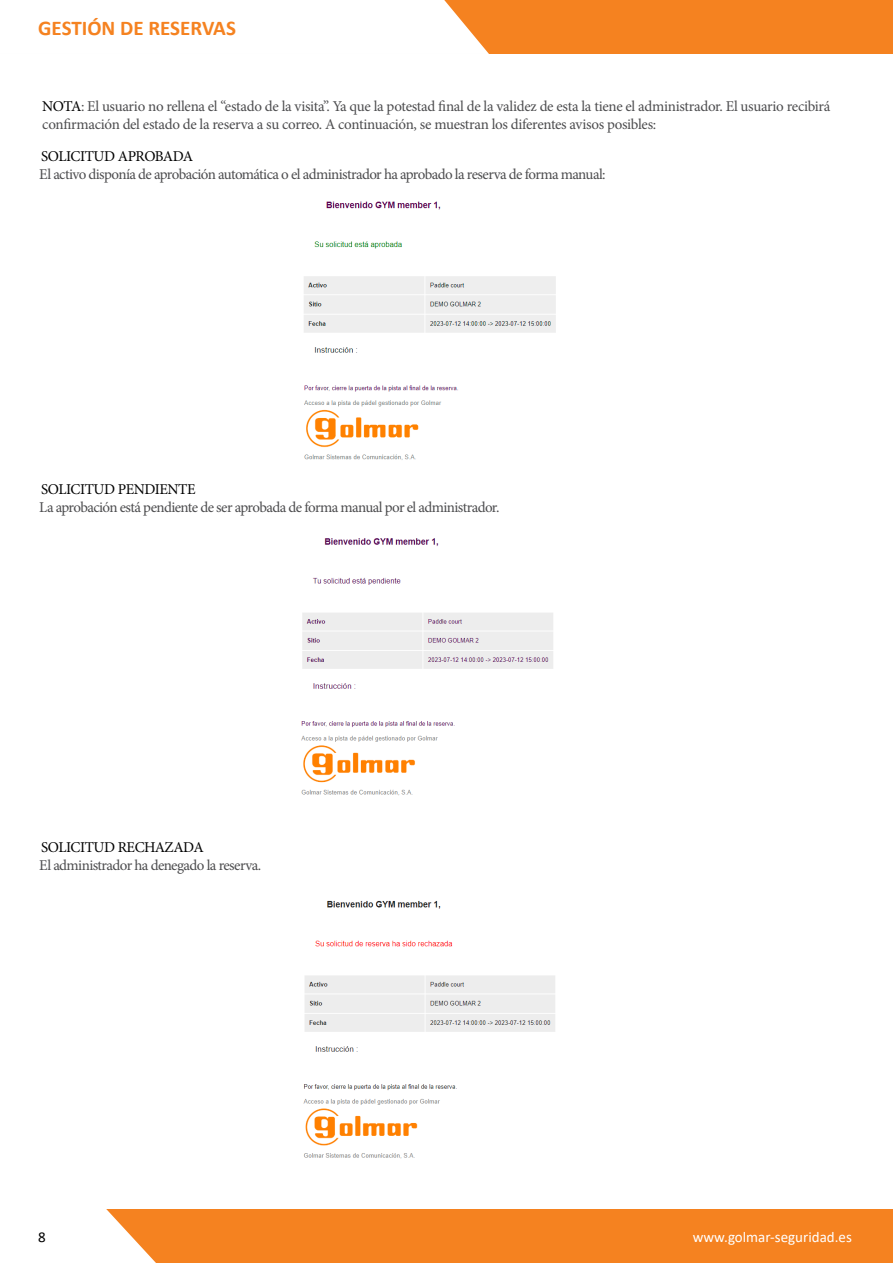
<style>
.page{position:relative;width:893px;height:1263px;background:#fff}
.page>*{position:absolute;margin:0;border:0;box-sizing:border-box;transform-origin:0 0}
.t1{font:700 21px "Calibri";color:#f58220}
.t2{font:15px/18px "Minion Pro";letter-spacing:-.035em;color:#4d4d4f}
.t3{font:15px "Minion Pro";letter-spacing:-.03em;color:#000}
.t4{font:15px "Calibri";color:#fff}
.t5{font:15px "Calibri";color:#000}
.s1{color:#000}
</style>
<div class="page">
<img style="left:304px;top:201px;width:252px;height:259px">
<div style="left:106px;top:1209px;width:787px;height:54px;background:#f58220"></div>
<div style="left:0;top:0;width:893px;height:54px;background:#f58220"></div>
<div style="left:0;top:0;width:489px;height:54px;background:#fff"></div>
<img style="left:301px;top:538px;width:252px;height:258px">
<img style="left:303px;top:900px;width:252px;height:259px">
<h1 class="t1" style="left:38px;top:13px;width:199px">GESTIÓN DE RESERVAS</h1>
<p class="t2" style="left:42px;top:97px;width:790px"><span class="s1">NOTA</span>: El usuario no rellena el “estado de la visita”. Ya que la potestad final de la validez de esta la tiene el administrador. El usuario recibirá confirmación del estado de la reserva a su correo. A continuación, se muestran los diferentes avisos posibles:</p>
<p class="t3" style="left:41px;top:146px;width:154px">SOLICITUD APROBADA</p>
<p class="t2" style="left:39px;top:165px;width:568px">El activo disponía de aprobación automática o el administrador ha aprobado la reserva de forma manual:</p>
<p class="t3" style="left:41px;top:479px;width:156px">SOLICITUD PENDIENTE</p>
<p class="t2" style="left:39px;top:498px;width:462px">La aprobación está pendiente de ser aprobada de forma manual por el administrador.</p>
<p class="t3" style="left:41px;top:837px;width:164px">SOLICITUD RECHAZADA</p>
<p class="t2" style="left:39px;top:856px;width:223px">El administrador ha denegado la reserva.</p>
<p class="t5" style="left:38px;top:1226px;width:9px">8</p>
<p class="t4" style="left:693px;top:1226px;width:161px">www.golmar-seguridad.es</p>
</div>
